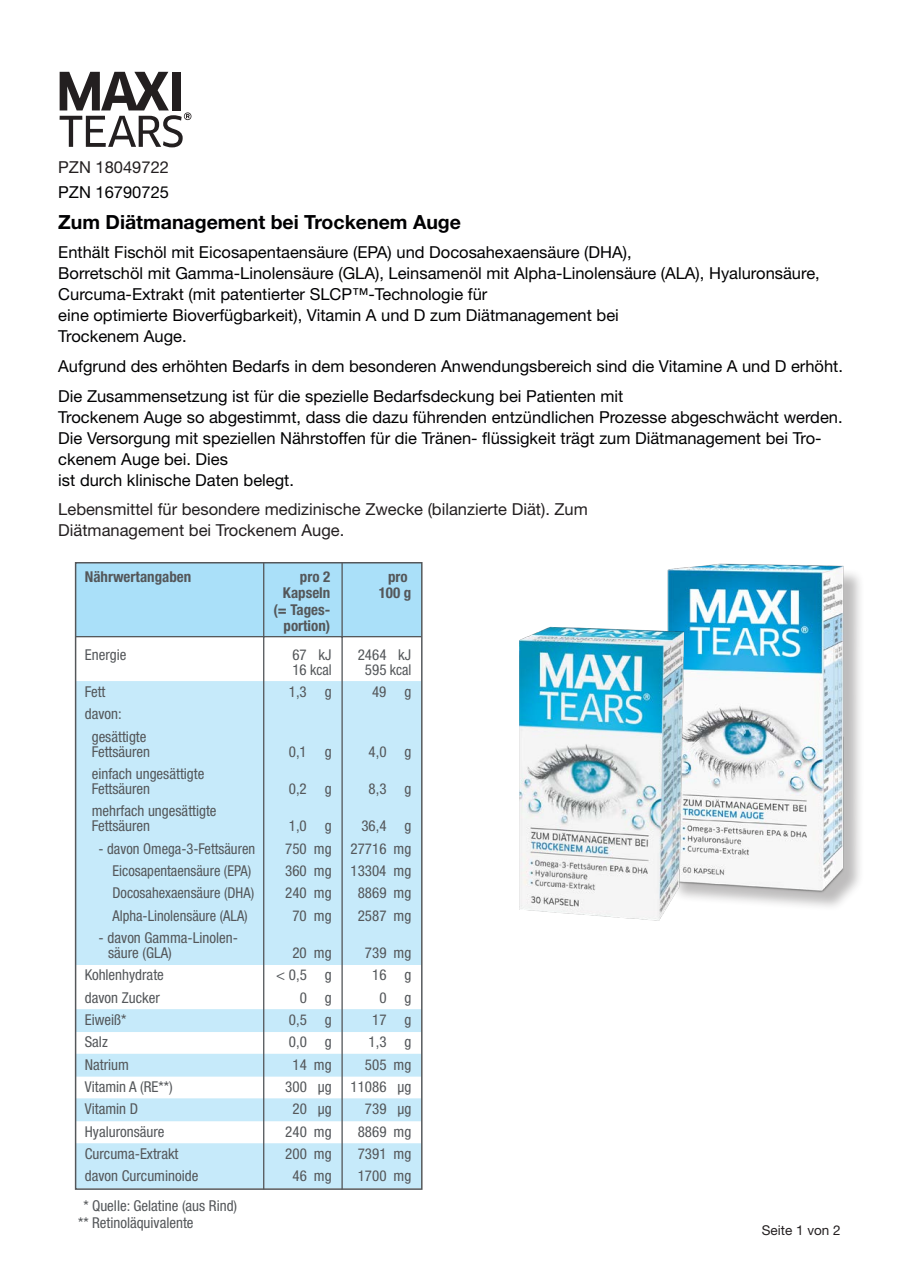
<style>
.page{position:relative;width:902px;height:1272px;background:#fff}
.page>*{position:absolute;margin:0;border:0;box-sizing:border-box;transform-origin:0 0}
.t1{font:700 19.5px "Helvetica Neue LT Pro";color:#000002}
.t2{font:16.5px/21px "Helvetica Neue LT Pro";color:#000002}
.t3{font:16.5px "Helvetica Neue LT Pro";color:#231f20}
.t4{font:condensed 15px/15px "Helvetica Neue LT Pro";color:#54575a}
.t5{font:700 condensed 15px/16px "Helvetica Neue LT Pro";color:#54575a;text-align:right}
.t6{font:13.5px "Helvetica Neue LT Pro";color:#231f20}
</style>
<div class="page">
<div style="left:671px;top:567px;width:193px;height:345px;background:#231f20;opacity:.3"></div>
<img style="left:692px;top:563px;width:172px;height:333px">
<svg style="left:60px;top:72px;width:131px;height:75px"></svg>
<div style="left:76px;top:562px;width:345px;height:74px;background:#aae0f9"></div>
<div style="left:76px;top:1165px;width:346px;height:23px;background:#c6eafa"></div>
<div style="left:76px;top:1143px;width:346px;height:23px;background:#c6eafa"></div>
<div style="left:76px;top:1098px;width:346px;height:23px;background:#c6eafa"></div>
<div style="left:76px;top:1053px;width:346px;height:23px;background:#c6eafa"></div>
<div style="left:76px;top:1009px;width:346px;height:22px;background:#c6eafa"></div>
<div style="left:76px;top:942px;width:346px;height:22px;background:#c6eafa"></div>
<div style="left:76px;top:926px;width:346px;height:23px;background:#c6eafa"></div>
<div style="left:76px;top:904px;width:346px;height:23px;background:#c6eafa"></div>
<div style="left:76px;top:882px;width:346px;height:23px;background:#c6eafa"></div>
<div style="left:76px;top:860px;width:346px;height:22px;background:#c6eafa"></div>
<div style="left:76px;top:837px;width:346px;height:23px;background:#c6eafa"></div>
<div style="left:76px;top:815px;width:346px;height:23px;background:#c6eafa"></div>
<div style="left:76px;top:800px;width:346px;height:23px;background:#c6eafa"></div>
<div style="left:76px;top:778px;width:346px;height:22px;background:#c6eafa"></div>
<div style="left:76px;top:763px;width:346px;height:23px;background:#c6eafa"></div>
<div style="left:76px;top:740px;width:346px;height:23px;background:#c6eafa"></div>
<div style="left:76px;top:725px;width:346px;height:23px;background:#c6eafa"></div>
<div style="left:76px;top:703px;width:346px;height:23px;background:#c6eafa"></div>
<div style="left:76px;top:681px;width:346px;height:23px;background:#c6eafa"></div>
<hr style="left:76px;top:636px;width:346px;height:1px;background:#54575a">
<hr style="left:263px;top:562px;width:1px;height:627px;background:#54575a">
<hr style="left:341px;top:562px;width:2px;height:627px;background:#54575a">
<img style="left:519px;top:567px;width:221px;height:354px">
<p class="t3" style="left:58px;top:157px;width:112px">PZN 18049722</p>
<p class="t2" style="left:58px;top:181px;width:112px">PZN 16790725</p>
<p class="t1" style="left:58px;top:210px;width:404px">Zum Diätmanagement bei Trockenem Auge</p>
<p class="t2" style="left:58px;top:242px;width:575px">Enthält Fischöl mit Eicosapentaensäure (EPA) und Docosahexaensäure (DHA),</p>
<p class="t2" style="left:58px;top:263px;width:763px">Borretschöl mit Gamma-Linolensäure (GLA), Leinsamenöl mit Alpha-Linolensäure (ALA), Hyaluronsäure,<br>Curcuma-Extrakt (mit patentierter SLCP™-Technologie für</p>
<p class="t2" style="left:58px;top:305px;width:562px">eine optimierte Bioverfügbarkeit), Vitamin A und D zum Diätmanagement bei</p>
<p class="t2" style="left:58px;top:326px;width:130px">Trockenem Auge.</p>
<p class="t2" style="left:58px;top:355px;width:786px">Aufgrund des erhöhten Bedarfs in dem besonderen Anwendungsbereich sind die Vitamine A und D erhöht.</p>
<p class="t2" style="left:58px;top:385px;width:566px">Die Zusammensetzung ist für die spezielle Bedarfsdeckung bei Patienten mit</p>
<p class="t2" style="left:58px;top:406px;width:785px">Trockenem Auge so abgestimmt, dass die dazu führenden entzündlichen Prozesse abgeschwächt werden.<br>Die Versorgung mit speziellen Nährstoffen für die Tränen- flüssigkeit trägt zum Diätmanagement bei Tro&shy;ckenem Auge bei. Dies</p>
<p class="t2" style="left:58px;top:469px;width:237px">ist durch klinische Daten belegt.</p>
<p class="t3" style="left:58px;top:499px;width:531px">Lebensmittel für besondere medizinische Zwecke (bilanzierte Diät). Zum</p>
<p class="t3" style="left:58px;top:520px;width:287px">Diätmanagement bei Trockenem Auge.</p>
<p class="t5" style="left:85px;top:569px;width:108px">Nährwertangaben</p>
<p class="t5" style="left:300px;top:569px;width:32px">pro 2</p>
<p class="t5" style="left:388px;top:569px;width:21px">pro</p>
<p class="t5" style="left:283px;top:585px;width:49px">Kapseln</p>
<p class="t5" style="left:378px;top:585px;width:34px">100 g</p>
<p class="t5" style="left:273px;top:601px;width:58px">(= Tages&shy;portion)</p>
<p class="t4" style="left:85px;top:646px;width:43px">Energie</p>
<p class="t4" style="left:292px;top:646px;width:41px">67 kJ</p>
<p class="t4" style="left:358px;top:646px;width:55px">2464 kJ</p>
<p class="t4" style="left:292px;top:661px;width:41px">16 kcal</p>
<p class="t4" style="left:365px;top:661px;width:48px">595 kcal</p>
<p class="t4" style="left:85px;top:684px;width:22px">Fett</p>
<p class="t4" style="left:289px;top:684px;width:44px">1,3 g</p>
<p class="t4" style="left:372px;top:684px;width:41px">49 g</p>
<p class="t4" style="left:92px;top:702px;width:56px;line-height:22.4px;text-indent:-7px">davon: gesättigte</p>
<p class="t4" style="left:92px;top:743px;width:60px">Fettsäuren</p>
<p class="t4" style="left:289px;top:743px;width:44px">0,1 g</p>
<p class="t4" style="left:368px;top:743px;width:44px">4,0 g</p>
<p class="t4" style="left:92px;top:766px;width:114px">einfach ungesättigte<br>Fettsäuren</p>
<p class="t4" style="left:289px;top:780px;width:44px">0,2 g</p>
<p class="t4" style="left:368px;top:780px;width:44px">8,3 g</p>
<p class="t4" style="left:92px;top:803px;width:126px">mehrfach ungesättigte<br>Fettsäuren</p>
<p class="t4" style="left:289px;top:818px;width:44px">1,0 g</p>
<p class="t4" style="left:361px;top:818px;width:51px">36,4 g</p>
<p class="t4" style="left:99px;top:840px;width:158px">- davon Omega-3-Fettsäuren</p>
<p class="t4" style="left:285px;top:840px;width:48px">750 mg</p>
<p class="t4" style="left:350px;top:840px;width:62px">27716 mg</p>
<p class="t4" style="left:112px;top:862px;width:140px">Eicosapentaensäure (EPA)</p>
<p class="t4" style="left:285px;top:862px;width:48px">360 mg</p>
<p class="t4" style="left:350px;top:862px;width:62px">13304 mg</p>
<p class="t4" style="left:112px;top:885px;width:143px">Docosahexaensäure (DHA)</p>
<p class="t4" style="left:285px;top:885px;width:48px">240 mg</p>
<p class="t4" style="left:358px;top:885px;width:55px">8869 mg</p>
<p class="t4" style="left:112px;top:907px;width:137px">Alpha-Linolensäure (ALA)</p>
<p class="t4" style="left:292px;top:907px;width:41px">70 mg</p>
<p class="t4" style="left:358px;top:907px;width:55px">2587 mg</p>
<p class="t4" style="left:108px;top:929px;width:131px;text-indent:-9px">- davon Gamma-Linolen&shy;säure (GLA)</p>
<p class="t4" style="left:292px;top:944px;width:41px">20 mg</p>
<p class="t4" style="left:365px;top:944px;width:48px">739 mg</p>
<p class="t4" style="left:85px;top:967px;width:81px">Kohlenhydrate</p>
<p class="t4" style="left:276px;top:967px;width:57px">&lt; 0,5 g</p>
<p class="t4" style="left:372px;top:967px;width:41px">16 g</p>
<p class="t4" style="left:85px;top:989px;width:76px">davon Zucker</p>
<p class="t4" style="left:299px;top:989px;width:33px">0 g</p>
<p class="t4" style="left:379px;top:989px;width:33px">0 g</p>
<p class="t4" style="left:85px;top:1011px;width:43px">Eiweiß*</p>
<p class="t4" style="left:289px;top:1011px;width:44px">0,5 g</p>
<p class="t4" style="left:372px;top:1011px;width:41px">17 g</p>
<p class="t4" style="left:85px;top:1034px;width:25px">Salz</p>
<p class="t4" style="left:289px;top:1034px;width:44px">0,0 g</p>
<p class="t4" style="left:368px;top:1034px;width:44px">1,3 g</p>
<p class="t4" style="left:85px;top:1056px;width:46px">Natrium</p>
<p class="t4" style="left:292px;top:1056px;width:41px">14 mg</p>
<p class="t4" style="left:365px;top:1056px;width:48px">505 mg</p>
<p class="t4" style="left:85px;top:1078px;width:89px">Vitamin A (RE**)</p>
<p class="t4" style="left:285px;top:1078px;width:48px">300 μg</p>
<p class="t4" style="left:350px;top:1078px;width:62px">11086 μg</p>
<p class="t4" style="left:85px;top:1101px;width:55px">Vitamin D</p>
<p class="t4" style="left:292px;top:1101px;width:41px">20 μg</p>
<p class="t4" style="left:365px;top:1101px;width:48px">739 μg</p>
<p class="t4" style="left:85px;top:1123px;width:81px">Hyaluronsäure</p>
<p class="t4" style="left:285px;top:1123px;width:48px">240 mg</p>
<p class="t4" style="left:358px;top:1123px;width:55px">8869 mg</p>
<p class="t4" style="left:85px;top:1145px;width:95px">Curcuma-Extrakt</p>
<p class="t4" style="left:285px;top:1145px;width:48px">200 mg</p>
<p class="t4" style="left:358px;top:1145px;width:55px">7391 mg</p>
<p class="t4" style="left:85px;top:1168px;width:115px">davon Curcuminoide</p>
<p class="t4" style="left:292px;top:1168px;width:41px">46 mg</p>
<p class="t4" style="left:358px;top:1168px;width:55px">1700 mg</p>
<p class="t4" style="left:78px;top:1196px;width:160px;line-height:17.2px;text-indent:5px">* Quelle: Gelatine (aus Rind) ** Retinoläquivalente</p>
<p class="t6" style="left:761px;top:1221px;width:80px">Seite 1 von 2</p>
</div>
